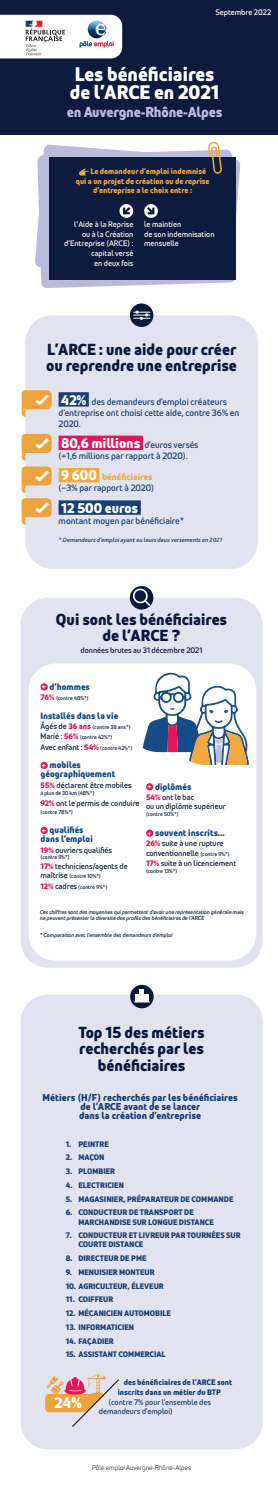
<style>
.page{position:relative;width:278px;height:1497px;background:#fff}
.page>*{position:absolute;margin:0;border:0;box-sizing:border-box;transform-origin:0 0}
.t1{font:700 19.6px/18px "Pole Emploi Pro";color:#fff}
.t2{font:700 16px/16.4px "Pole Emploi Pro";color:#0a183b;text-align:center}
.t3{font:700 15.2px "Pole Emploi Pro";color:#fff}
.t4{font:700 14.4px "Pole Emploi Pro";letter-spacing:-.01em;color:#bbbcdd}
.t5{font:700 14px "Pole Emploi Pro";color:#fff}
.t6{font:700 10px/9.2px "Pole Emploi Pro";color:#193e71;text-align:center}
.t7{font:9.2px/11px "Pole Emploi Pro";color:#193e71}
.t8{font:700 9.2px/9.2px "Pole Emploi Pro";color:#104884}
.t9{font:700 8px/9.2px "Pole Emploi Pro";color:#193e71}
.t10{font:8px/9.2px "Pole Emploi Pro";color:#0a183b}
.t11{font:8px/9.6px "Pole Emploi Pro";color:#fef7ec}
.t12{font:700 8px "Pole Emploi Pro";color:#f1a83f}
.t13{font:8px/9.6px "Pole Emploi Pro";color:#193e71}
.t14{font:8px "Pole Emploi Pro";color:#fff}
.t15{font:300 6.8px "Pole Emploi Pro";color:#231f20}
.t16{font:italic 500 6.4px "Bliss 2";color:#193e71}
.t17{font:5.6px/10.3px "Pole Emploi Pro";color:#0a183b}
.s1{font-weight:700;font-size:14px;color:#fff}
.s2{font-weight:700;color:#f1a83f}
.s3{font-size:7.44px;color:#fff}
.s4{font-weight:700;font-size:8px;color:#e3155a}
.s5{font-size:8px}
.s6{font-weight:700;color:#e3155a}
.s7{font-size:5.6px}
</style>
<div class="page">
<div style="left:20px;top:598px;width:243px;height:369px;background:#e2e3f1;border-radius:27px"></div>
<div style="left:28px;top:663px;width:228px;height:297px;background:#fff;border-radius:27px"></div>
<div style="left:41px;top:683px;width:7px;height:7px;background:#e3155a;border-radius:50%"></div>
<div style="left:41px;top:762px;width:7px;height:7px;background:#e3155a;border-radius:50%"></div>
<div style="left:41px;top:827px;width:7px;height:7px;background:#e3155a;border-radius:50%"></div>
<div style="left:146px;top:783px;width:7px;height:7px;background:#e3155a;border-radius:50%"></div>
<div style="left:146px;top:829px;width:7px;height:8px;background:#e3155a;border-radius:50%"></div>
<svg style="left:41px;top:282px;width:191px;height:6px"></svg>
<svg style="left:35px;top:144px;width:205px;height:138px;fill:#bbbcdd"></svg>
<div style="left:0;top:0;width:278px;height:134px;background:#0c1b3e"></div>
<svg style="left:0;top:15px;width:122px;height:43px"></svg>
<div style="left:50px;top:157px;width:186px;height:122px;background:#0c1b3e"></div>
<svg style="left:79px;top:168px;width:10px;height:8px"></svg>
<svg style="left:208px;top:141px;width:14px;height:33px"></svg>
<div style="left:130px;top:586px;width:23px;height:23px;background:#0a183b;border-radius:50%"></div>
<svg style="left:133px;top:588px;width:17px;height:18px"></svg>
<svg style="left:143px;top:670px;width:106px;height:95px"></svg>
<div style="left:20px;top:994px;width:243px;height:455px;background:#e2e3f1;border-radius:27px"></div>
<div style="left:130px;top:985px;width:24px;height:23px;background:#0a183b;border-radius:50%"></div>
<hr style="left:140px;top:990px;width:4px;height:12px;background:#fff">
<svg style="left:134px;top:994px;width:16px;height:9px"></svg>
<div style="left:25px;top:315px;width:233px;height:254px;background:#e2e3f1;border-radius:27px"></div>
<div style="left:59px;top:392px;width:30px;height:15px;background:#1a3f74"></div>
<div style="left:59px;top:436px;width:84px;height:14px;background:#e3155a"></div>
<div style="left:59px;top:468px;width:40px;height:14px;background:#f1a83f"></div>
<div style="left:59px;top:500px;width:82px;height:15px;background:#1a3f74"></div>
<svg style="left:21px;top:434px;width:31px;height:26px"></svg>
<svg style="left:21px;top:466px;width:31px;height:59px"></svg>
<svg style="left:21px;top:390px;width:31px;height:27px"></svg>
<div style="left:130px;top:303px;width:23px;height:24px;background:#0a183b;border-radius:50%"></div>
<svg style="left:134px;top:311px;width:16px;height:9px"></svg>
<svg style="left:119px;top:204px;width:14px;height:14px"></svg>
<svg style="left:144px;top:204px;width:14px;height:14px"></svg>
<svg style="left:45px;top:1374px;width:74px;height:53px"></svg>
<h3 class="t14" style="left:215px;top:6px;width:57px">Septembre 2022</h3>
<h1 class="t1" style="left:70px;top:63px;width:151px">Les bénéficiaires de l’ARCE en 2021</h1>
<h3 class="t4" style="left:67px;top:100px;width:157px">en Auvergne-Rhône-Alpes</h3>
<h3 class="t12" style="left:90px;top:165px;width:117px">Le demandeur d’emploi indemnisé</h3>
<h3 class="t12" style="left:76px;top:175px;width:135px">qui a un projet de création ou de reprise</h3>
<h3 class="t12" style="left:93px;top:184px;width:100px">d’entreprise a le choix entre :</h3>
<h3 class="t11" style="left:64px;top:219px;width:71px;text-align:right">l'Aide à la Reprise ou à la Création d’Entreprise (ARCE) : capital versé<br>en deux fois</h3>
<h3 class="t11" style="left:144px;top:219px;width:72px">le maintien<br>de son indemnisation mensuelle</h3>
<h2 class="t2" style="left:46px;top:340px;width:192px;text-align:left">L’ARCE : une aide pour créer ou reprendre une entreprise</h2>
<h3 class="t7" style="left:59px;top:395px;width:182px"><span class="s1">42%</span> des demandeurs d’emploi créateurs d’entreprise ont choisi cette aide, contre 36% en<br>2020.</h3>
<h3 class="t7" style="left:59px;top:438px;width:141px"><span class="s1">80,6 millions</span> d’euros versés (+1,6 millions par rapport à 2020).</h3>
<h3 class="t7" style="left:59px;top:471px;width:97px"><span class="s1">9 600</span> <span class="s2">bénéficiaires </span>(−3% par rapport à 2020)</h3>
<h3 class="t5" style="left:61px;top:497px;width:78px">12 500 euros</h3>
<h3 class="t7" style="left:59px;top:514px;width:127px">montant moyen par bénéficiaire*</h3>
<p class="t16" style="left:59px;top:536px;width:165px">* Demandeurs d’emploi ayant eu leurs deux versements en 2021</p>
<h2 class="t2" style="left:56px;top:609px;width:173px;line-height:16.8px">Qui sont les bénéficiaires de l’ARCE ?</h2>
<h3 class="t10" style="left:81px;top:645px;width:123px">données brutes au 31 décembre 2021</h3>
<h3 class="t8" style="left:42px;top:681px;width:49px"><span class="s3">+</span> d’hommes</h3>
<p class="t17" style="left:41px;top:692px;width:50px"><span class="s4">76%</span> (contre 48%*)</p>
<h3 class="t8" style="left:41px;top:710px;width:79px">Installés dans la vie</h3>
<p class="t17" style="left:41px;top:721px;width:93px"><span class="s5">Âgés de</span> <span class="s4">36 ans</span> (contre 38 ans*)<br><span class="s5">Marié :</span> <span class="s4">56%</span> (contre 42%*)<br><span class="s5">Avec enfant :</span> <span class="s4">54%</span> (contre 42%*)</p>
<h3 class="t8" style="left:41px;top:759px;width:76px"><span class="s3">+</span> mobiles géographiquement</h3>
<h3 class="t10" style="left:41px;top:779px;width:93px"><span class="s6">55%</span> déclarent être mobiles</h3>
<p class="t17" style="left:41px;top:787px;width:55px">à plus de 30 km (48%*)</p>
<h3 class="t10" style="left:41px;top:798px;width:100px"><span class="s6">92%</span> ont le permis de conduire</h3>
<p class="t17" style="left:41px;top:806px;width:34px">(contre 78%*)</p>
<h3 class="t8" style="left:41px;top:824px;width:54px"><span class="s3">+</span> qualifiés dans l’emploi</h3>
<h3 class="t10" style="left:41px;top:844px;width:73px"><span class="s6">19%</span> ouvriers qualifiés</h3>
<p class="t17" style="left:41px;top:851px;width:31px">(contre 9%*)</p>
<h3 class="t10" style="left:41px;top:861px;width:89px"><span class="s6">17%</span> techniciens/agents de</h3>
<p class="t17" style="left:41px;top:871px;width:68px"><span class="s5">maîtrise</span> (contre 10%*)<br><span class="s4">12%</span> <span class="s5">cadres</span> (contre 9%*)</p>
<h3 class="t8" style="left:147px;top:781px;width:45px"><span class="s3">+</span> diplômés</h3>
<h3 class="t10" style="left:146px;top:792px;width:81px"><span class="s6">54%</span> ont le bac<br>ou un diplôme supérieur</h3>
<p class="t17" style="left:146px;top:808px;width:34px">(contre 50%*)</p>
<h3 class="t8" style="left:147px;top:827px;width:79px"><span class="s3">+</span> souvent inscrits…</h3>
<h3 class="t10" style="left:146px;top:838px;width:85px"><span class="s6">26%</span> suite à une rupture conventionnelle <span class="s7">(contre 9%*)</span></h3>
<h3 class="t10" style="left:146px;top:858px;width:92px"><span class="s6">17%</span> suite à un licenciement</h3>
<p class="t17" style="left:146px;top:865px;width:33px">(contre 13%*)</p>
<p class="t17" style="left:40px;top:909px;width:206px;line-height:6px">Ces chiffres sont des moyennes quipermettent d’avoir une représentation générale mais ne peuvent présenter la diversité des profils des bénéficiaires de l’ARCE</p>
<p class="t17" style="left:40px;top:930px;width:135px">* Comparaison avec l’ensemble des demandeurs d’emploi</p>
<h2 class="t2" style="left:78px;top:1022px;width:127px">Top 15 des métiers recherchés par les bénéficiaires</h2>
<h3 class="t6" style="left:43px;top:1091px;width:196px">Métiers (H/F) recherchés par les bénéficiaires de l’ARCE avant de se lancer<br>dans la création d’entreprise</h3>
<h3 class="t9" style="left:66px;top:1138px;width:44px">1. PEINTRE</h3>
<h3 class="t9" style="left:66px;top:1152px;width:40px">2. MAÇON</h3>
<h3 class="t9" style="left:66px;top:1166px;width:51px">3. PLOMBIER</h3>
<h3 class="t9" style="left:66px;top:1179px;width:60px">4. ELECTRICIEN</h3>
<h3 class="t9" style="left:66px;top:1193px;width:169px">5. MAGASINIER, PRÉPARATEUR DE COMMANDE</h3>
<h3 class="t9" style="left:78px;top:1207px;width:137px;text-indent:-13px">6. CONDUCTEUR DE TRANSPORT DE<br>MARCHANDISE SUR LONGUE DISTANCE</h3>
<h3 class="t9" style="left:78px;top:1230px;width:164px;text-indent:-13px">7. CONDUCTEUR ET LIVREUR PAR TOURNÉES SUR<br>COURTE DISTANCE</h3>
<h3 class="t9" style="left:66px;top:1253px;width:82px">8. DIRECTEUR DE PME</h3>
<h3 class="t9" style="left:66px;top:1267px;width:90px">9. MENUISIER MONTEUR</h3>
<h3 class="t9" style="left:66px;top:1280px;width:99px">10. AGRICULTEUR, ÉLEVEUR</h3>
<h3 class="t9" style="left:66px;top:1294px;width:49px">11. COIFFEUR</h3>
<h3 class="t9" style="left:66px;top:1308px;width:107px">12. MÉCANICIEN AUTOMOBILE</h3>
<h3 class="t9" style="left:66px;top:1321px;width:70px">13. INFORMATICIEN</h3>
<h3 class="t9" style="left:66px;top:1335px;width:49px">14. FAÇADIER</h3>
<h3 class="t9" style="left:66px;top:1349px;width:101px">15. ASSISTANT COMMERCIAL</h3>
<h3 class="t3" style="left:54px;top:1391px;width:29px">24%</h3>
<h3 class="t9" style="left:118px;top:1377px;width:116px;line-height:9.6px;text-indent:6px">des bénéficiaires de l’ARCE sont inscrits dans un métier du BTP</h3>
<h3 class="t13" style="left:99px;top:1396px;width:113px;text-indent:10px">(contre 7% pour l’ensemble des demandeurs d’emploi)</h3>
<p class="t15" style="left:92px;top:1463px;width:100px">Pôle emploi Auvergne-Rhône-Alpes</p>
</div>
